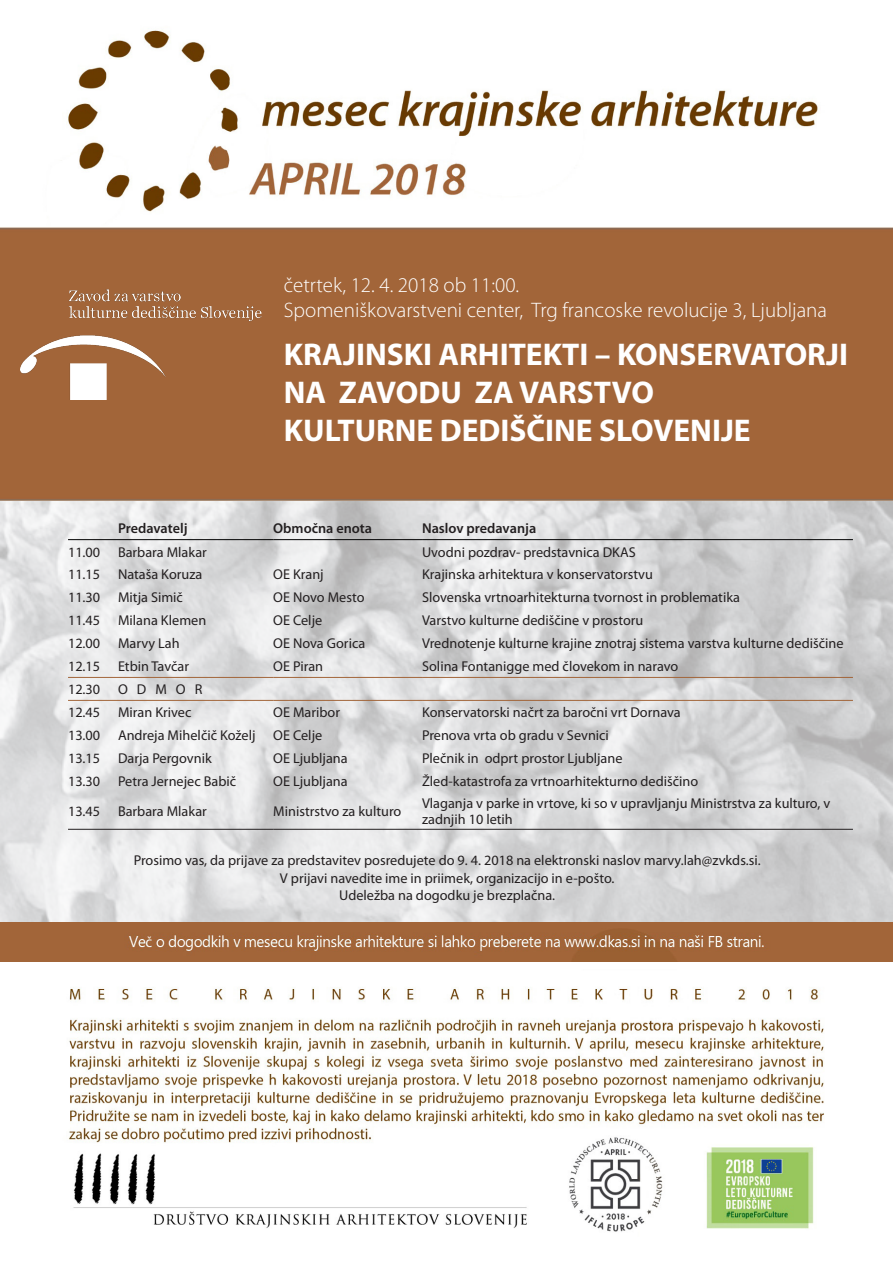
<style>
.page{position:relative;width:893px;height:1263px;background:#fff}
.page>*{position:absolute;margin:0;border:0;box-sizing:border-box;transform-origin:0 0}
.t1{font:700 31.5px/37.8px "Myriad Pro";color:#fff}
.t2{font:300 21px "Myriad Pro";color:#fff}
.t3{font:14.25px/17.1px "Myriad Pro";color:#231f20}
.t4{font:600 14.25px "Myriad Pro";color:#231f20}
</style>
<div class="page">
<img style="left:0;top:823px;width:893px;height:138px">
<img style="left:68px;top:987px;width:757px;height:245px">
<img style="left:0;top:30px;width:893px;height:793px">
<img style="left:20px;top:271px;width:241px;height:128px">
<hr style="left:68px;top:539px;width:50px;height:1px;background:#000">
<hr style="left:118px;top:539px;width:155px;height:1px;background:#000">
<hr style="left:273px;top:539px;width:149px;height:1px;background:#000">
<hr style="left:422px;top:539px;width:431px;height:1px;background:#000">
<hr style="left:68px;top:677px;width:50px;height:1px;background:#a26539">
<hr style="left:118px;top:677px;width:155px;height:1px;background:#a26539">
<hr style="left:273px;top:677px;width:149px;height:1px;background:#a26539">
<hr style="left:422px;top:677px;width:431px;height:1px;background:#a26539">
<hr style="left:68px;top:700px;width:50px;height:1px;background:#a26539">
<hr style="left:118px;top:700px;width:155px;height:1px;background:#a26539">
<hr style="left:273px;top:700px;width:149px;height:1px;background:#a26539">
<hr style="left:422px;top:700px;width:431px;height:1px;background:#a26539">
<hr style="left:68px;top:829px;width:50px;height:1px;background:#231f20">
<hr style="left:118px;top:829px;width:155px;height:1px;background:#231f20">
<hr style="left:273px;top:829px;width:149px;height:1px;background:#231f20">
<hr style="left:422px;top:829px;width:431px;height:1px;background:#231f20">
<p class="t2" style="left:284px;top:272px;width:237px">četrtek, 12. 4. 2018 ob 11:00.</p>
<p class="t2" style="left:284px;top:298px;width:545px">Spomeniškovarstveni center, Trg francoske revolucije 3, Ljubljana</p>
<p class="t1" style="left:284px;top:335px;width:566px">KRAJINSKI ARHITEKTI – KONSERVATORJI</p>
<p class="t1" style="left:284px;top:373px;width:468px">NA ZAVODU ZA VARSTVO<br>KULTURNE DEDIŠČINE SLOVENIJE</p>
<p class="t4" style="left:118px;top:519px;width:71px">Predavatelj</p>
<p class="t4" style="left:273px;top:519px;width:101px">Območna enota</p>
<p class="t4" style="left:422px;top:519px;width:116px">Naslov predavanja</p>
<p class="t3" style="left:68px;top:543px;width:34px">11.00</p>
<p class="t3" style="left:118px;top:543px;width:90px">Barbara Mlakar</p>
<p class="t3" style="left:422px;top:543px;width:215px">Uvodni pozdrav- predstavnica DKAS</p>
<p class="t3" style="left:68px;top:566px;width:34px">11.15</p>
<p class="t3" style="left:118px;top:566px;width:86px">Nataša Koruza</p>
<p class="t3" style="left:273px;top:566px;width:52px">OE Kranj</p>
<p class="t3" style="left:422px;top:566px;width:232px">Krajinska arhitektura v konservatorstvu</p>
<p class="t3" style="left:68px;top:589px;width:34px">11.30</p>
<p class="t3" style="left:118px;top:589px;width:66px">Mitja Simič</p>
<p class="t3" style="left:273px;top:589px;width:93px">OE Novo Mesto</p>
<p class="t3" style="left:422px;top:589px;width:320px">Slovenska vrtnoarhitekturna tvornost in problematika</p>
<p class="t3" style="left:68px;top:612px;width:34px">11.45</p>
<p class="t3" style="left:118px;top:612px;width:90px">Milana Klemen</p>
<p class="t3" style="left:273px;top:612px;width:51px">OE Celje</p>
<p class="t3" style="left:422px;top:612px;width:223px">Varstvo kulturne dediščine v prostoru</p>
<p class="t3" style="left:68px;top:635px;width:34px">12.00</p>
<p class="t3" style="left:118px;top:635px;width:63px">Marvy Lah</p>
<p class="t3" style="left:273px;top:635px;width:94px">OE Nova Gorica</p>
<p class="t3" style="left:422px;top:635px;width:423px">Vrednotenje kulturne krajine znotraj sistema varstva kulturne dediščine</p>
<p class="t3" style="left:68px;top:657px;width:34px">12.15</p>
<p class="t3" style="left:118px;top:657px;width:73px">Etbin Tavčar</p>
<p class="t3" style="left:273px;top:657px;width:51px">OE Piran</p>
<p class="t3" style="left:422px;top:657px;width:258px">Solina Fontanigge med človekom in naravo</p>
<p class="t3" style="left:68px;top:681px;width:34px">12.30</p>
<p class="t3" style="left:118px;top:681px;width:86px">O D M O R</p>
<p class="t3" style="left:68px;top:704px;width:34px">12.45</p>
<p class="t3" style="left:118px;top:704px;width:75px">Miran Krivec</p>
<p class="t3" style="left:273px;top:704px;width:68px">OE Maribor</p>
<p class="t3" style="left:422px;top:704px;width:260px">Konservatorski načrt za baročni vrt Dornava</p>
<p class="t3" style="left:68px;top:727px;width:34px">13.00</p>
<p class="t3" style="left:118px;top:727px;width:139px">Andreja Mihelčič Koželj</p>
<p class="t3" style="left:273px;top:727px;width:51px">OE Celje</p>
<p class="t3" style="left:422px;top:727px;width:188px">Prenova vrta ob gradu v Sevnici</p>
<p class="t3" style="left:68px;top:749px;width:34px">13.15</p>
<p class="t3" style="left:118px;top:749px;width:95px">Darja Pergovnik</p>
<p class="t3" style="left:273px;top:749px;width:76px">OE Ljubljana</p>
<p class="t3" style="left:422px;top:749px;width:202px">Plečnik in odprt prostor Ljubljane</p>
<p class="t3" style="left:68px;top:772px;width:34px">13.30</p>
<p class="t3" style="left:118px;top:772px;width:120px">Petra Jernejec Babič</p>
<p class="t3" style="left:273px;top:772px;width:76px">OE Ljubljana</p>
<p class="t3" style="left:422px;top:772px;width:278px">Žled-katastrofa za vrtnoarhitekturno dediščino</p>
<p class="t3" style="left:68px;top:802px;width:34px">13.45</p>
<p class="t3" style="left:118px;top:802px;width:90px">Barbara Mlakar</p>
<p class="t3" style="left:273px;top:802px;width:130px">Ministrstvo za kulturo</p>
<p class="t3" style="left:422px;top:794px;width:410px;line-height:16.5px">Vlaganja v parke in vrtove, ki so v upravljanju Ministrstva za kulturo, v zadnjih 10 letih</p>
<p class="t3" style="left:134px;top:852px;width:628px;text-align:center">Prosimo vas, da prijave za predstavitev posredujete do 9. 4. 2018 na elektronski naslov marvy.lah@zvkds.si.<br>V prijavi navedite ime in priimek, organizacijo in e-pošto.<br>Udeležba na dogodku je brezplačna.</p>
</div>
